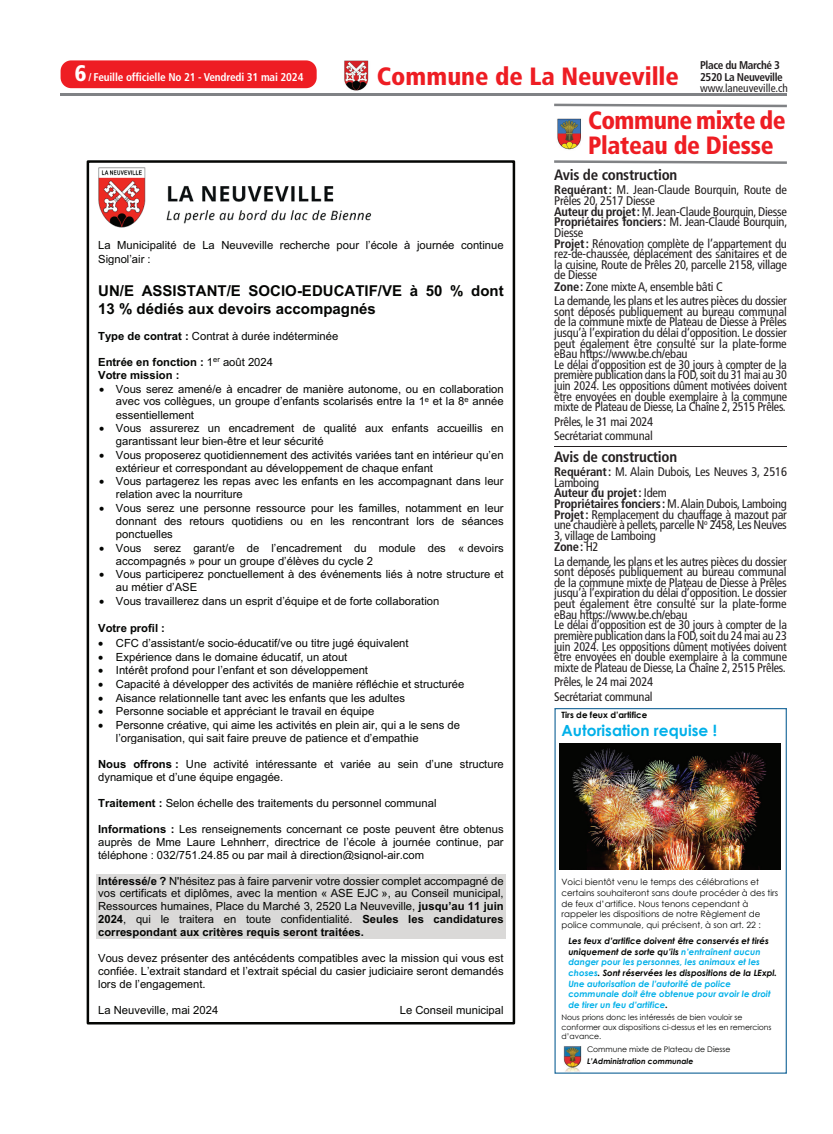
<style>
.page{position:relative;width:833px;height:1134px;background:#fff}
.page>*{position:absolute;margin:0;border:0;box-sizing:border-box;transform-origin:0 0}
.t1{font:900 condensed 25px/25px "Frutiger LT Std";letter-spacing:-.01em;color:#ee1d23;scale:.96 1}
.t2{font:900 condensed 25px "Frutiger LT Std";letter-spacing:-.01em;color:#ee1d23}
.t3{font:700 15.38px "Century Gothic";color:#00b0e9}
.t4{font:700 15px/17.2px "Arial";color:#040503}
.t5{font:700 condensed 15px "Frutiger LT Std";letter-spacing:-.015em;color:#231f20}
.t6{font:condensed 12.5px/10.6px "Frutiger LT Std";letter-spacing:-.02em;color:#231f20}
.t7{font:11.25px/12.9px "Arial";color:#040503}
.t8{font:700 11.25px/12.9px "Arial";color:#040503}
.t9{font:700 condensed 11.25px "Frutiger LT Std";letter-spacing:-.015em;color:#fff}
.t10{font:700 condensed 11.25px/11.2px "Frutiger LT Std";letter-spacing:-.035em;color:#231f20}
.t11{font:condensed 11.25px "Frutiger LT Std";color:#231f20}
.t12{font:italic 700 8.62px/10.6px "Century Gothic";color:#00b0e9}
.t13{font:8.62px/10.6px "Century Gothic";color:#040503}
.t14{font:700 8.62px "Century Gothic";color:#040503}
.t15{font:7.75px/9.5px "Century Gothic";letter-spacing:-.005em;color:#040503}
.t16{font:italic 700 7.75px "Century Gothic";letter-spacing:-.005em;color:#040503}
.s1{font-weight:900;font-size:22.5px}
.s2{font-weight:700}
.s3{font-weight:400}
.s4{color:#040503}
</style>
<div class="page">
<div style="left:61px;top:60px;width:256px;height:28px;background:#ee1d23;border-radius:11px"></div>
<hr style="left:60px;top:94px;width:727px;height:2px;background:#808285">
<svg style="left:554px;top:160px;width:233px;height:4px"></svg>
<svg style="left:554px;top:104px;width:233px;height:3px"></svg>
<img style="left:557px;top:118px;width:24px;height:32px">
<img style="left:344px;top:60px;width:25px;height:31px">
<div style="left:87px;top:160px;width:428px;height:864px;border:2px solid #040503"></div>
<div style="left:96px;top:874px;width:409px;height:13px;background:#dad9d8"></div>
<div style="left:96px;top:887px;width:409px;height:13px;background:#dad9d8"></div>
<div style="left:96px;top:900px;width:409px;height:13px;background:#dad9d8"></div>
<div style="left:96px;top:913px;width:409px;height:13px;background:#dad9d8"></div>
<div style="left:96px;top:926px;width:409px;height:13px;background:#dad9d8"></div>
<img style="left:98px;top:167px;width:274px;height:61px">
<hr style="left:554px;top:446px;width:232px;height:1px;background:#231f20">
<img style="left:554px;top:708px;width:233px;height:366px">
<p class="t9" style="left:75px;top:70px;width:230px"><span class="s1">6</span> / Feuille officielle No 21 - Vendredi 31 mai 2024</p>
<h1 class="t2" style="left:377px;top:62px;width:303px">Commune de La Neuveville</h1>
<p class="t10" style="left:700px;top:60px;width:84px">Place du Marché 3<br>2520 La Neuveville</p>
<p class="t11" style="left:700px;top:81px;width:89px">www.laneuveville.ch</p>
<h1 class="t1" style="left:588px;top:108px;width:207px">Commune mixte de<br>Plateau de Diesse</h1>
<p class="t7" style="left:98px;top:239px;width:407px">La Municipalité de La Neuveville recherche pour l’école à journée continue<br>Signol’air :</p>
<h3 class="t4" style="left:98px;top:283px;width:407px">UN/E ASSISTANT/E SOCIO-EDUCATIF/VE à 50 % dont<br>13 % dédiés aux devoirs accompagnés</h3>
<p class="t7" style="left:98px;top:330px;width:242px"><span class="s2">Type de contrat :</span> Contrat à durée indéterminée</p>
<p class="t8" style="left:98px;top:356px;width:176px">Entrée en fonction : <span class="s3">1</span><sup>er</sup> <span class="s3">août 2024<br></span>Votre mission :</p>
<p class="t7" style="left:116px;top:382px;width:389px;text-align:justify;text-indent:-17px">• Vous serez amené/e à encadrer de manière autonome, ou en collaboration avec vos collègues, un groupe d’enfants scolarisés entre la 1<sup>e</sup> et la 8<sup>e</sup> année essentiellement</p>
<p class="t7" style="left:116px;top:422px;width:389px;text-indent:-17px">• Vous assurerez un encadrement de qualité aux enfants accueillis en garantissant leur bien-être et leur sécurité</p>
<p class="t7" style="left:116px;top:448px;width:389px;text-indent:-17px">• Vous proposerez quotidiennement des activités variées tant en intérieur qu’en extérieur et correspondant au développement de chaque enfant</p>
<p class="t7" style="left:116px;top:475px;width:389px;text-indent:-17px">• Vous partagerez les repas avec les enfants en les accompagnant dans leur relation avec la nourriture</p>
<p class="t7" style="left:116px;top:501px;width:389px;text-align:justify;text-indent:-17px">• Vous serez une personne ressource pour les familles, notamment en leur donnant des retours quotidiens ou en les rencontrant lors de séances ponctuelles</p>
<p class="t7" style="left:116px;top:541px;width:389px;text-indent:-17px">• Vous serez garant/e de l’encadrement du module des « devoirs accompagnés » pour un groupe d’élèves du cycle 2</p>
<p class="t7" style="left:116px;top:568px;width:389px;text-indent:-17px">• Vous participerez ponctuellement à des événements liés à notre structure et au métier d’ASE</p>
<p class="t7" style="left:99px;top:594px;width:342px">• Vous travaillerez dans un esprit d’équipe et de forte collaboration</p>
<p class="t8" style="left:98px;top:622px;width:68px">Votre profil :</p>
<p class="t7" style="left:98px;top:636px;width:312px">• CFC d’assistant/e socio-éducatif/ve ou titre jugé équivalent</p>
<p class="t7" style="left:98px;top:650px;width:251px">• Expérience dans le domaine éducatif, un atout</p>
<p class="t7" style="left:98px;top:664px;width:271px">• Intérêt profond pour l’enfant et son développement</p>
<p class="t7" style="left:98px;top:678px;width:368px">• Capacité à développer des activités de manière réfléchie et structurée</p>
<p class="t7" style="left:98px;top:691px;width:308px">• Aisance relationnelle tant avec les enfants que les adultes</p>
<p class="t7" style="left:98px;top:705px;width:278px">• Personne sociable et appréciant le travail en équipe</p>
<p class="t7" style="left:116px;top:719px;width:345px;text-indent:-18px">• Personne créative, qui aime les activités en plein air, qui a le sens de l’organisation, qui sait faire preuve de patience et d’empathie</p>
<p class="t7" style="left:98px;top:757px;width:407px"><span class="s2">Nous offrons :</span> Une activité intéressante et variée au sein d’une structure dynamique et d’une équipe engagée.</p>
<p class="t7" style="left:98px;top:796px;width:340px"><span class="s2">Traitement :</span> Selon échelle des traitements du personnel communal</p>
<p class="t7" style="left:98px;top:822px;width:407px;text-align:justify"><span class="s2">Informations :</span> Les renseignements concernant ce poste peuvent être obtenus auprès de Mme Laure Lehnherr, directrice de l’école à journée continue, par téléphone : 032/751.24.85 ou par mail à direction@signol-air.com</p>
<p class="t7" style="left:98px;top:874px;width:407px;text-align:justify"><span class="s2">Intéressé/e ?</span> N'hésitez pas à faire parvenir votre dossier complet accompagné de vos certificats et diplômes, avec la mention « ASE EJC », au Conseil municipal, Ressources humaines, Place du Marché 3, 2520 La Neuveville, <span class="s2">jusqu’au 11 juin 2024</span>, qui le traitera en toute confidentialité. <span class="s2">Seules les candidatures correspondant aux critères requis seront traitées.</span></p>
<p class="t7" style="left:98px;top:951px;width:407px;text-align:justify">Vous devez présenter des antécédents compatibles avec la mission qui vous est confiée. L’extrait standard et l’extrait spécial du casier judiciaire seront demandés lors de l’engagement.</p>
<p class="t7" style="left:98px;top:1003px;width:122px">La Neuveville, mai 2024</p>
<p class="t7" style="left:400px;top:1003px;width:105px">Le Conseil municipal</p>
<h3 class="t5" style="left:554px;top:166px;width:125px">Avis de construction</h3>
<p class="t6" style="left:554px;top:185px;width:234px"><span class="s2">Requérant :</span> M. Jean-Claude Bourquin, Route de Prêles 20, 2517 Diesse<br><span class="s2">Auteur du projet :</span> M. Jean-Claude Bourquin, Diesse <span class="s2">Propriétaires fonciers :</span> M. Jean-Claude Bourquin, Diesse<br><span class="s2">Projet :</span> Rénovation complète de l’appartement du rez-de-chaussée, déplacement des sanitaires et de la cuisine, Route de Prêles 20, parcelle 2158, village de Diesse<br><span class="s2">Zone :</span> Zone mixte A, ensemble bâti C</p>
<p class="t6" style="left:554px;top:295px;width:234px">La demande, les plans et les autres pièces du dossier sont déposés publiquement au bureau communal de la commune mixte de Plateau de Diesse à Prêles jusqu’à l’expiration du délai d’opposition. Le dossier peut également être consulté sur la plate-forme eBau https://www.be.ch/ebau<br>Le délai d’opposition est de 30 jours à compter de la première publication dans la FOD, soit du 31 mai au 30 juin 2024. Les oppositions dûment motivées doivent être envoyées en double exemplaire à la commune mixte de Plateau de Diesse, La Chaîne 2, 2515 Prêles.</p>
<p class="t6" style="left:554px;top:414px;width:100px;line-height:14.4px">Prêles, le 31 mai 2024<br>Secrétariat communal</p>
<h3 class="t5" style="left:554px;top:448px;width:125px">Avis de construction</h3>
<p class="t6" style="left:554px;top:466px;width:234px"><span class="s2">Requérant :</span> M. Alain Dubois, Les Neuves 3, 2516<br>Lamboing<br><span class="s2">Auteur du projet :</span> Idem<br><span class="s2">Propriétaires fonciers :</span> M. Alain Dubois, Lamboing<br><span class="s2">Projet :</span> Remplacement du chauffage à mazout par une chaudière à pellets, parcelle N<sup>o</sup> 2458, Les Neuves<br>3, village de Lamboing<br><span class="s2">Zone :</span> H2</p>
<p class="t6" style="left:554px;top:556px;width:234px">La demande, les plans et les autres pièces du dossier sont déposés publiquement au bureau communal de la commune mixte de Plateau de Diesse à Prêles jusqu’à l’expiration du délai d’opposition. Le dossier peut également être consulté sur la plate-forme eBau https://www.be.ch/ebau<br>Le délai d’opposition est de 30 jours à compter de la première publication dans la FOD, soit du 24 mai au 23 juin 2024. Les oppositions dûment motivées doivent être envoyées en double exemplaire à la commune mixte de Plateau de Diesse, La Chaîne 2, 2515 Prêles.</p>
<p class="t6" style="left:554px;top:675px;width:100px;line-height:14.4px">Prêles, le 24 mai 2024<br>Secrétariat communal</p>
<p class="t14" style="left:561px;top:709px;width:87px">Tirs de feux d’artifice</p>
<h2 class="t3" style="left:561px;top:718px;width:157px">Autorisation requise !</h2>
<p class="t13" style="left:561px;top:877px;width:218px">Voici bientôt venu le temps des célébrations et certains souhaiteront sans doute procéder à des tirs de feux d’artifice. Nous tenons cependant à rappeler les dispositions de notre Règlement de police communale, qui précisent, à son art. 22 :</p>
<p class="t12" style="left:568px;top:935px;width:210px"><span class="s4">Les feux d’artifice doivent être conservés et tirés uniquement de sorte qu’ils</span> n’entraînent aucun danger pour les personnes, les animaux et les choses<span class="s4">. Sont réservées les dispositions de la LExpl.<br></span>Une autorisation de l’autorité de police communale doit être obtenue pour avoir le droit de tirer un feu d’artifice<span class="s4">.</span></p>
<p class="t15" style="left:561px;top:1013px;width:211px">Nous prions donc les intéressés de bien vouloir se conformer aux dispositions ci-dessus et les en remercions d’avance.</p>
<p class="t15" style="left:587px;top:1044px;width:145px">Commune mixte de Plateau de Diesse</p>
<p class="t16" style="left:587px;top:1055px;width:108px">L’Administration communale</p>
</div>
